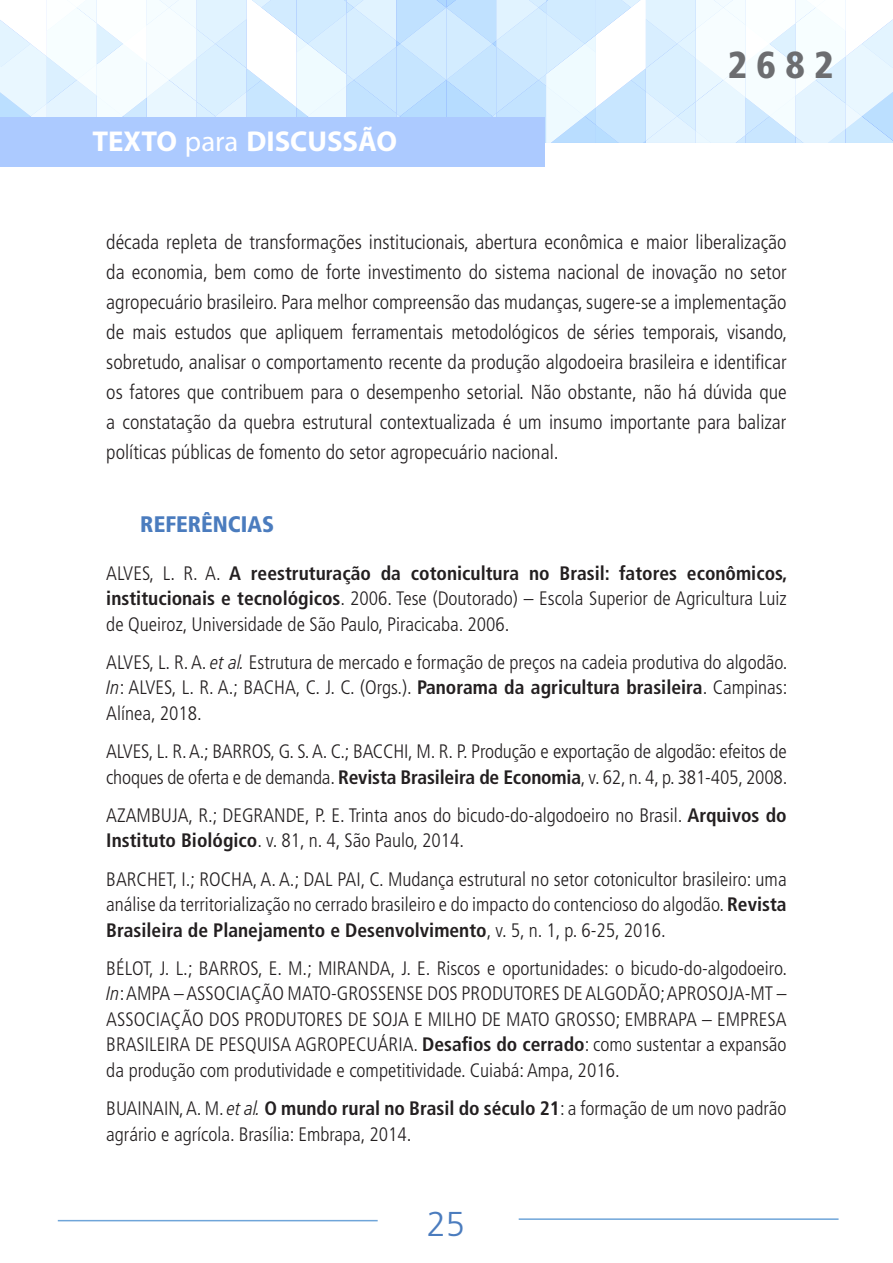
<style>
.page{position:relative;width:893px;height:1263px;background:#fff}
.page>*{position:absolute;margin:0;border:0;box-sizing:border-box;transform-origin:0 0}
.t1{font:900 condensed 37.5px "Frutiger LT Pro";color:#6c6d70}
.t2{font:300 34.5px "Frutiger LT Pro";color:#4b7cbe}
.t3{font:700 28.8px "Myriad Pro";color:#fff}
.Referência_Título_Pr{font:900 condensed 22.5px "Frutiger LT Pro";color:#4b7cbe}
.texto_corrido{font:300 condensed 20.25px/30px "Frutiger LT Pro";color:#231f20;text-align:justify}
.referencias_texto{font:condensed 19.5px/25.5px "Frutiger 47 Light";color:#231f20;text-align:justify}
.s1{font-weight:400}
.s2{font-family:"Frutiger 67 Bold"}
.s3{font-family:"Frutiger LT Pro";font-weight:300;font-style:italic}
</style>
<div class="page">
<svg style="left:0;top:0;width:893px;height:143px"></svg>
<div style="left:0;top:118px;width:545px;height:49px;background:#accaff"></div>
<hr style="left:519px;top:1218px;width:319px;height:2px;background:#6fa5d9">
<hr style="left:58px;top:1220px;width:320px;height:1px;background:#6fa5d9">
<h3 class="t3" style="left:92px;top:122px;width:306px">TEXTO <span class="s1">para</span> DISCUSSÃO</h3>
<h1 class="t1" style="left:728px;top:42px;width:108px">2682</h1>
<p class="texto_corrido" style="left:106px;top:227px;width:683px">década repleta de transformações institucionais, abertura econômica e maior liberalização da economia, bem como de forte investimento do sistema nacional de inovação no setor agropecuário brasileiro. Para melhor compreensão das mudanças, sugere-se a implementação de mais estudos que apliquem ferramentais metodológicos de séries temporais, visando, sobretudo, analisar o comportamento recente da produção algodoeira brasileira e identificar os fatores que contribuem para o desempenho setorial. Não obstante, não há dúvida que a constatação da quebra estrutural contextualizada é um insumo importante para balizar políticas públicas de fomento do setor agropecuário nacional.</p>
<p class="Referência_Título_Pr" style="left:140px;top:510px;width:135px">REFERÊNCIAS</p>
<p class="referencias_texto" style="left:106px;top:560px;width:683px">ALVES, L. R. A. <span class="s2">A reestruturação da cotonicultura no Brasil: fatores econômicos, institucionais e tecnológicos</span>. 2006. Tese (Doutorado) – Escola Superior de Agricultura Luiz de Queiroz, Universidade de São Paulo, Piracicaba. 2006.</p>
<p class="referencias_texto" style="left:106px;top:650px;width:683px">ALVES, L. R. A. <span class="s3">et al.</span> Estrutura de mercado e formação de preços na cadeia produtiva do algodão.<br><span class="s3">In</span>: ALVES, L. R. A.; BACHA, C. J. C. (Orgs.). <span class="s2">Panorama da agricultura brasileira</span>. Campinas:<br>Alínea, 2018.</p>
<p class="referencias_texto" style="left:106px;top:739px;width:682px">ALVES, L. R. A.; BARROS, G. S. A. C.; BACCHI, M. R. P. Produção e exportação de algodão: efeitos de choques de oferta e de demanda. <span class="s2">Revista Brasileira de Economia</span>, v. 62, n. 4, p. 381-405, 2008.</p>
<p class="referencias_texto" style="left:106px;top:803px;width:682px">AZAMBUJA, R.; DEGRANDE, P. E. Trinta anos do bicudo-do-algodoeiro no Brasil. <span class="s2">Arquivos do<br>Instituto Biológico</span>. v. 81, n. 4, São Paulo, 2014.</p>
<p class="referencias_texto" style="left:106px;top:866px;width:682px">BARCHET, I.; ROCHA, A. A.; DAL PAI, C. Mudança estrutural no setor cotonicultor brasileiro: uma análise da territorialização no cerrado brasileiro e do impacto do contencioso do algodão. <span class="s2">Revista Brasileira de Planejamento e Desenvolvimento</span>, v. 5, n. 1, p. 6-25, 2016.</p>
<p class="referencias_texto" style="left:106px;top:956px;width:682px">BÉLOT, J. L.; BARROS, E. M.; MIRANDA, J. E. Riscos e oportunidades: o bicudo-do-algodoeiro.<br><span class="s3">In</span>:AMPA – ASSOCIAÇÃO MATO-GROSSENSE DOS PRODUTORES DE ALGODÃO; APROSOJA-MT – ASSOCIAÇÃO DOS PRODUTORES DE SOJA E MILHO DE MATO GROSSO; EMBRAPA – EMPRESA BRASILEIRA DE PESQUISA AGROPECUÁRIA. <span class="s2">Desafios do cerrado</span>: como sustentar a expansão da produção com produtividade e competitividade. Cuiabá: Ampa, 2016.</p>
<p class="referencias_texto" style="left:106px;top:1096px;width:682px">BUAINAIN, A. M. <span class="s3">et al.</span> <span class="s2">O mundo rural no Brasil do século 21</span>: a formação de um novo padrão agrário e agrícola. Brasília: Embrapa, 2014.</p>
<h2 class="t2" style="left:427px;top:1204px;width:40px">25</h2>
</div>
